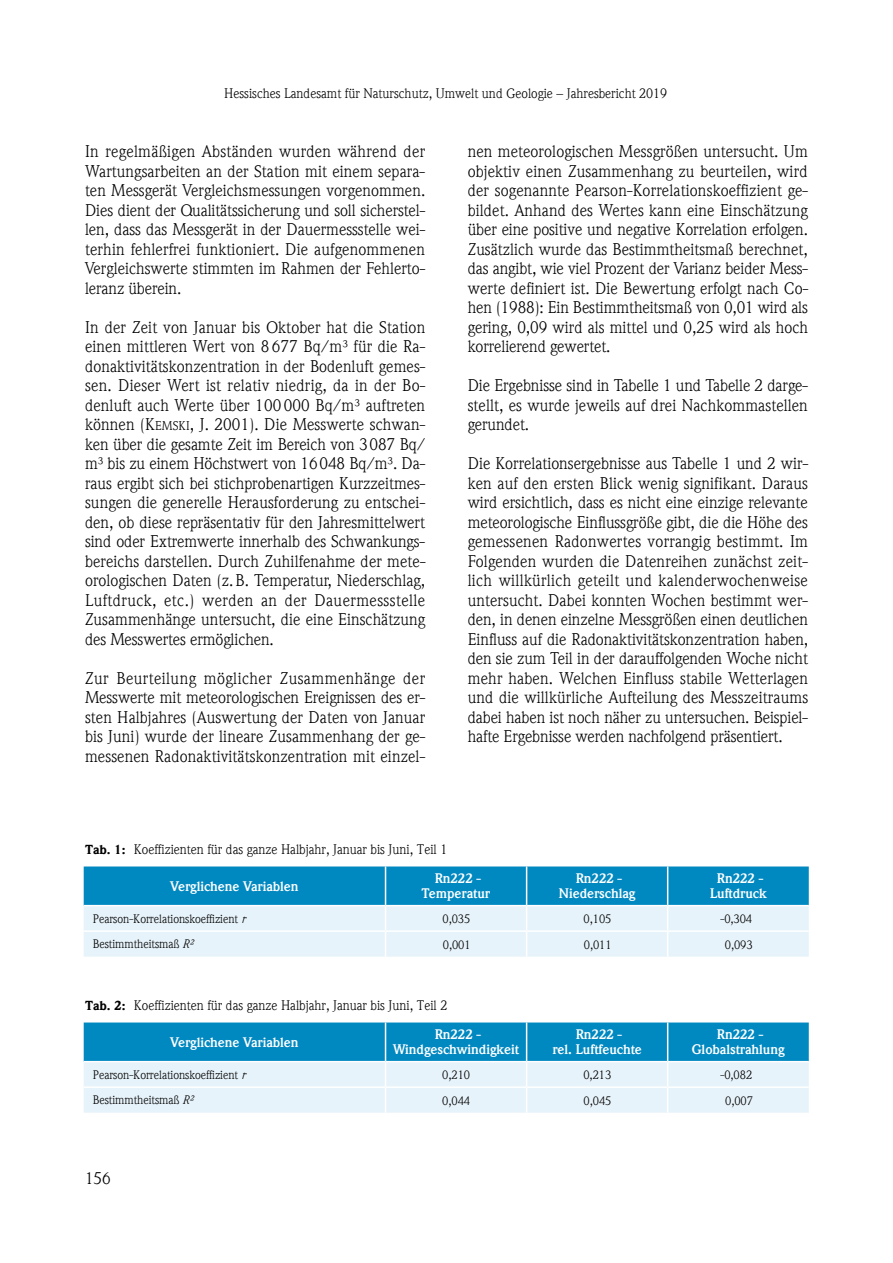
<style>
.page{position:relative;width:893px;height:1263px;background:#fff}
.page>*{position:absolute;margin:0;border:0;box-sizing:border-box;transform-origin:0 0}
.t1{font:16.5px/19.5px "ITC Weidemann Com";color:#000;text-align:justify}
.t2{font:13.5px "ITC Weidemann Com";color:#000}
.t3{font:700 13.5px/15px "ITC Weidemann Com";letter-spacing:-.005em;color:#fff;text-align:center}
.t4{font:12px "ITC Weidemann Com";letter-spacing:-.005em;color:#000}
.s1{font-style:inherit}
.s2{font-size:12.3px}
.s3{font-weight:900;font-size:12.75px}
.s4{font-style:italic}
</style>
<div class="page">
<svg style="left:84px;top:866px;width:725px;height:91px;background:#87c6e2"></svg>
<svg style="left:84px;top:1022px;width:725px;height:91px;background:#87c6e2"></svg>
<p class="t2" style="left:224px;top:86px;width:444px">Hessisches Landesamt für Naturschutz, Umwelt und Geologie – Jahresbericht 2019</p>
<p class="t1" style="left:85px;top:142px;width:342px">In regelmäßigen Abständen wurden während der Wartungsarbeiten an der Station mit einem separa&shy;ten Messgerät Vergleichsmessungen vorgenommen.<br>Dies dient der Qualitätssicherung und soll sicherstel&shy;len, dass das Messgerät in der Dauermessstelle wei&shy;terhin fehlerfrei funktioniert. Die aufgenommenen Vergleichswerte stimmten im Rahmen der Fehlerto&shy;leranz überein.</p>
<p class="t1" style="left:85px;top:317px;width:342px">In der Zeit von Januar bis Oktober hat die Station einen mittleren Wert von 8 677 Bq/m³ für die Ra&shy;donaktivitätskonzentration in der Bodenluft gemes&shy;sen. Dieser Wert ist relativ niedrig, da in der Bo&shy;denluft auch Werte über 100 000 Bq/m³ auftreten können (<span class="s1">K</span><span class="s2">EMSKI</span><span class="s1">, J.</span> 2001). Die Messwerte schwan&shy;ken über die gesamte Zeit im Bereich von 3087 Bq/ m³ bis zu einem Höchstwert von 16048 Bq/m³. Da&shy;raus ergibt sich bei stichprobenartigen Kurzzeitmes&shy;sungen die generelle Herausforderung zu entschei&shy;den, ob diese repräsentativ für den Jahresmittelwert sind oder Extremwerte innerhalb des Schwankungs&shy;bereichs darstellen. Durch Zuhilfenahme der mete&shy;orologischen Daten (z.B. Temperatur, Niederschlag, Luftdruck, etc.) werden an der Dauermessstelle Zusammenhänge untersucht, die eine Einschätzung des Messwertes ermöglichen.</p>
<p class="t1" style="left:85px;top:668px;width:342px">Zur Beurteilung möglicher Zusammenhänge der Messwerte mit meteorologischen Ereignissen des er&shy;sten Halbjahres (Auswertung der Daten von Januar bis Juni) wurde der lineare Zusammenhang der ge&shy;messenen Radonaktivitätskonzentration mit einzel-</p>
<p class="t1" style="left:468px;top:142px;width:342px">nen meteorologischen Messgrößen untersucht. Um objektiv einen Zusammenhang zu beurteilen, wird der sogenannte Pearson-Korrelationskoeffizient ge&shy;bildet. Anhand des Wertes kann eine Einschätzung über eine positive und negative Korrelation erfolgen.<br>Zusätzlich wurde das Bestimmtheitsmaß berechnet, das angibt, wie viel Prozent der Varianz beider Mess&shy;werte definiert ist. Die Bewertung erfolgt nach Co&shy;hen (1988): Ein Bestimmtheitsmaß von 0,01 wird als gering, 0,09 wird als mittel und 0,25 wird als hoch korrelierend gewertet.</p>
<p class="t1" style="left:468px;top:376px;width:342px">Die Ergebnisse sind in Tabelle 1 und Tabelle 2 darge&shy;stellt, es wurde jeweils auf drei Nachkommastellen gerundet.</p>
<p class="t1" style="left:468px;top:454px;width:342px">Die Korrelationsergebnisse aus Tabelle 1 und 2 wir&shy;ken auf den ersten Blick wenig signifikant. Daraus wird ersichtlich, dass es nicht eine einzige relevante meteorologische Einflussgröße gibt, die die Höhe des gemessenen Radonwertes vorrangig bestimmt. Im Folgenden wurden die Datenreihen zunächst zeit&shy;lich willkürlich geteilt und kalenderwochenweise untersucht. Dabei konnten Wochen bestimmt wer&shy;den, in denen einzelne Messgrößen einen deutlichen Einfluss auf die Radonaktivitätskonzentration haben, den sie zum Teil in der darauffolgenden Woche nicht mehr haben. Welchen Einfluss stabile Wetterlagen und die willkürliche Aufteilung des Messzeitraums dabei haben ist noch näher zu untersuchen. Beispiel&shy;hafte Ergebnisse werden nachfolgend präsentiert.</p>
<p class="t2" style="left:85px;top:841px;width:364px"><span class="s3">Tab. 1:</span> Koeffizienten für das ganze Halbjahr, Januar bis Juni, Teil 1</p>
<p class="t3" style="left:170px;top:879px;width:130px">Verglichene Variablen</p>
<p class="t3" style="left:422px;top:872px;width:70px">Rn222 -<br>Temperatur</p>
<p class="t3" style="left:559px;top:872px;width:78px">Rn222 -<br>Niederschlag</p>
<p class="t3" style="left:710px;top:872px;width:58px">Rn222 -<br>Luftdruck</p>
<p class="t4" style="left:93px;top:911px;width:154px">Pearson-Korrelationskoeffizient <span class="s4">r</span></p>
<p class="t4" style="left:443px;top:911px;width:29px">0,035</p>
<p class="t4" style="left:584px;top:911px;width:29px">0,105</p>
<p class="t4" style="left:720px;top:911px;width:33px">-0,304</p>
<p class="t4" style="left:93px;top:937px;width:102px">Bestimmtheitsmaß <span class="s4">R²</span></p>
<p class="t4" style="left:443px;top:937px;width:29px">0,001</p>
<p class="t4" style="left:584px;top:937px;width:29px">0,011</p>
<p class="t4" style="left:725px;top:937px;width:29px">0,093</p>
<p class="t2" style="left:85px;top:997px;width:364px"><span class="s3">Tab. 2:</span> Koeffizienten für das ganze Halbjahr, Januar bis Juni, Teil 2</p>
<p class="t3" style="left:170px;top:1035px;width:130px">Verglichene Variablen</p>
<p class="t3" style="left:393px;top:1028px;width:128px">Rn222 -<br>Windgeschwindigkeit</p>
<p class="t3" style="left:552px;top:1028px;width:91px">Rn222 -<br>rel. Luftfeuchte</p>
<p class="t3" style="left:692px;top:1028px;width:94px">Rn222 -<br>Globalstrahlung</p>
<p class="t4" style="left:93px;top:1067px;width:154px">Pearson-Korrelationskoeffizient <span class="s4">r</span></p>
<p class="t4" style="left:442px;top:1067px;width:29px">0,210</p>
<p class="t4" style="left:583px;top:1067px;width:29px">0,213</p>
<p class="t4" style="left:720px;top:1067px;width:33px">-0,082</p>
<p class="t4" style="left:93px;top:1093px;width:102px">Bestimmtheitsmaß <span class="s4">R²</span></p>
<p class="t4" style="left:442px;top:1093px;width:29px">0,044</p>
<p class="t4" style="left:584px;top:1093px;width:29px">0,045</p>
<p class="t4" style="left:725px;top:1093px;width:29px">0,007</p>
<p class="t1" style="left:85px;top:1169px;width:27px">156</p>
</div>
